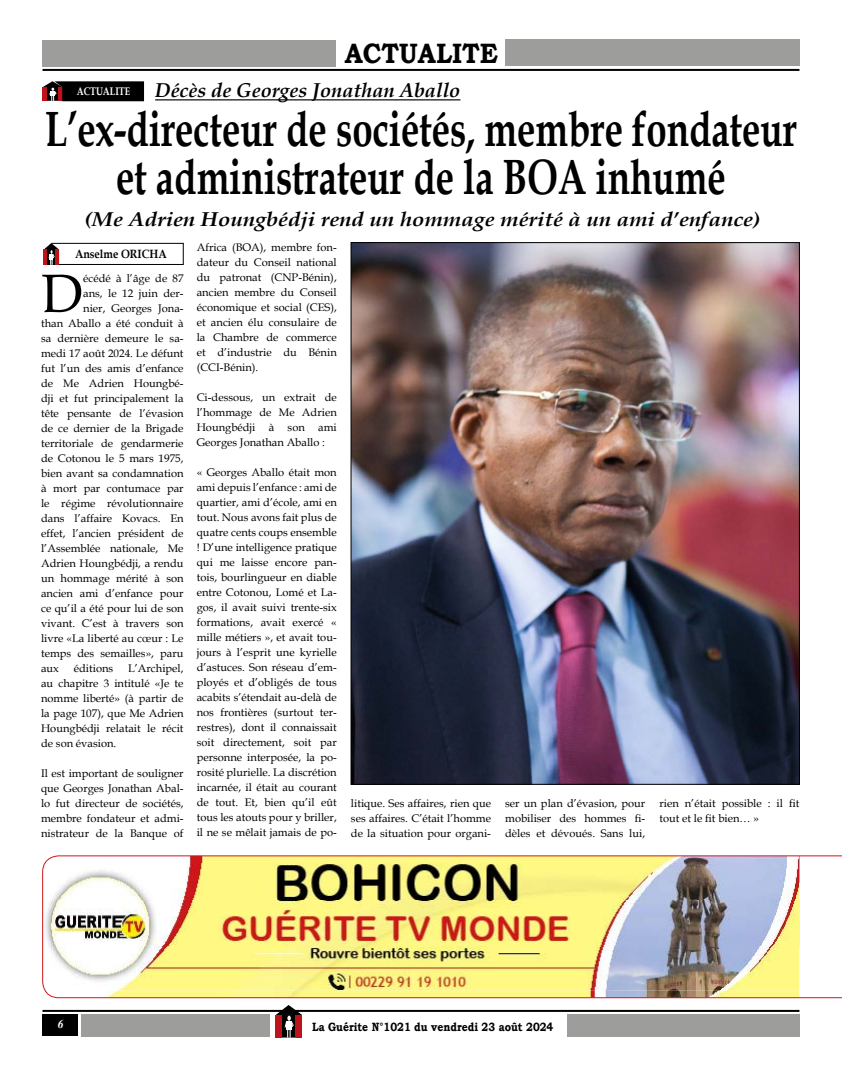
<style>
.page{position:relative;width:842px;height:1078px;background:#fff}
.page>*{position:absolute;margin:0;border:0;box-sizing:border-box;transform-origin:0 0}
.t1{font:54px "Book Antiqua";color:#000}
.t2{font:700 49.5px/48px "Book Antiqua";color:#000;text-align:center;scale:.74 1}
.t3{font:700 28px "Bookman Old Style";color:#000;scale:.9 1}
.t4{font:italic 700 20px "Book Antiqua";color:#000;scale:1.11 1}
.t5{font:italic 700 20px "Book Antiqua";color:#000}
.t6{font:700 12px "Bookman Old Style";color:#000;scale:.86 1}
.t7{font:700 12px "Book Antiqua";color:#000;scale:.89 1}
.t8{font:italic 700 12px "Times New Roman";color:#fff}
.t9{font:11px/15px "Book Antiqua";color:#000;text-align:justify}
.t10{font:700 11px "Book Antiqua";color:#fff;scale:.81 1}
</style>
<div class="page">
<hr style="left:43px;top:1009px;width:756px;height:2px;background:#000">
<div style="left:567px;top:1013px;width:232px;height:23px;background:#9d9d9c"></div>
<div style="left:81px;top:1014px;width:189px;height:22px;background:#9d9d9c"></div>
<div style="left:43px;top:1014px;width:35px;height:21px;background:#000"></div>
<svg style="left:276px;top:1005px;width:26px;height:32px"></svg>
<div style="left:296px;top:1014px;width:6px;height:23px;background:#bb141b"></div>
<div style="left:276px;top:1014px;width:6px;height:23px;background:#bb141b"></div>
<img style="left:43px;top:855px;width:799px;height:142px">
<img style="left:353px;top:479px;width:444px;height:303px">
<img style="left:43px;top:39px;width:756px;height:440px">
<hr style="left:55px;top:249px;width:4px;height:16px;background:#bb141b">
<hr style="left:44px;top:250px;width:3px;height:15px;background:#bb141b">
<h3 class="t3" style="left:345px;top:33px;width:22px">ACTUA</h3>
<h3 class="t3" style="left:436px;top:33px;width:36px">LITE</h3>
<p class="t10" style="left:77px;top:83px;width:9px">actualite</p>
<h3 class="t5" style="left:155px;top:77px;width:307px">Décès de Georges Jonathan Aballo</h3>
<h2 class="t2" style="left:45px;top:105px;width:1017px">L’ex-directeur de sociétés, membre fondateur et administrateur de la BOA inhumé</h2>
<h3 class="t4" style="left:85px;top:205px;width:610px">(Me Adrien Houngbédji rend un hommage mérité à un ami d’enfance)</h3>
<p class="t7" style="left:75px;top:246px;width:104px">Anselme ORICHA</p>
<h1 class="t1" style="left:41px;top:256px;width:44px">D</h1>
<p class="t9" style="left:83px;top:270px;width:102px">écédé à l’âge de 87</p>
<p class="t9" style="left:83px;top:285px;width:102px">ans, le 12 juin der-</p>
<p class="t9" style="left:83px;top:300px;width:102px">nier, Georges Jona-</p>
<p class="t9" style="left:41px;top:315px;width:144px">than Aballo a été conduit à</p>
<p class="t9" style="left:41px;top:330px;width:144px">sa dernière demeure le sa-</p>
<p class="t9" style="left:41px;top:345px;width:144px">medi 17 août 2024. Le défunt</p>
<p class="t9" style="left:41px;top:360px;width:144px">fut l’un des amis d’enfance</p>
<p class="t9" style="left:41px;top:375px;width:144px">de Me Adrien Houngbé-</p>
<p class="t9" style="left:41px;top:390px;width:144px">dji et fut principalement la</p>
<p class="t9" style="left:41px;top:405px;width:144px">tête pensante de l’évasion</p>
<p class="t9" style="left:41px;top:420px;width:144px">de ce dernier de la Brigade</p>
<p class="t9" style="left:41px;top:435px;width:144px">territoriale de gendarmerie</p>
<p class="t9" style="left:41px;top:450px;width:144px">de Cotonou le 5 mars 1975,</p>
<p class="t9" style="left:41px;top:465px;width:144px">bien avant sa condamnation</p>
<p class="t9" style="left:41px;top:480px;width:144px">à mort par contumace par</p>
<p class="t9" style="left:41px;top:495px;width:144px">le régime révolutionnaire</p>
<p class="t9" style="left:41px;top:510px;width:144px">dans l’affaire Kovacs. En</p>
<p class="t9" style="left:41px;top:525px;width:144px">effet, l’ancien président de</p>
<p class="t9" style="left:41px;top:540px;width:144px">l’Assemblée nationale, Me</p>
<p class="t9" style="left:41px;top:555px;width:144px">Adrien Houngbédji, a rendu</p>
<p class="t9" style="left:41px;top:570px;width:144px">un hommage mérité à son</p>
<p class="t9" style="left:41px;top:585px;width:144px">ancien ami d’enfance pour</p>
<p class="t9" style="left:41px;top:600px;width:144px">ce qu’il a été pour lui de son</p>
<p class="t9" style="left:41px;top:615px;width:144px">vivant. C’est à travers son</p>
<p class="t9" style="left:41px;top:630px;width:144px">livre «La liberté au cœur : Le</p>
<p class="t9" style="left:41px;top:645px;width:144px">temps des semailles», paru</p>
<p class="t9" style="left:41px;top:660px;width:19px">aux</p>
<p class="t9" style="left:74px;top:660px;width:41px">éditions</p>
<p class="t9" style="left:41px;top:660px;width:144px;text-indent:87px">L’Archipel, au chapitre 3 intitulé «Je te nomme liberté» (à partir de la page 107), que Me Adrien Houngbédji relatait le récit de son évasion.</p>
<p class="t9" style="left:41px;top:765px;width:144px">Il est important de souligner que Georges Jonathan Abal&shy;lo fut directeur de sociétés, membre fondateur et admi&shy;nistrateur de la Banque of</p>
<p class="t9" style="left:197px;top:239px;width:142px">Africa (BOA), membre fon&shy;dateur du Conseil national du patronat (CNP-Bénin), ancien membre du Conseil économique et social (CES), et ancien élu consulaire de la Chambre de commerce et d’industrie du Bénin (CCI-Bénin).</p>
<p class="t9" style="left:197px;top:389px;width:142px">Ci-dessous, un extrait de l’hommage de Me Adrien Houngbédji à son ami Georges Jonathan Aballo :</p>
<p class="t9" style="left:197px;top:464px;width:142px">« Georges Aballo était mon ami depuis l’enfance : ami de quartier, ami d’école, ami en tout. Nous avons fait plus de quatre cents coups ensemble ! D’une intelligence pratique qui me laisse encore pan&shy;tois, bourlingueur en diable entre Cotonou, Lomé et La&shy;gos, il avait suivi trente-six formations, avait exercé « mille métiers », et avait tou&shy;jours à l’esprit une kyrielle d’astuces. Son réseau d’em&shy;ployés et d’obligés de tous acabits s’étendait au-delà de nos frontières (surtout ter&shy;restres), dont il connaissait soit directement, soit par personne interposée, la po&shy;rosité plurielle. La discrétion incarnée, il était au courant de tout. Et, bien qu’il eût tous les atouts pour y briller, il ne se mêlait jamais de po-</p>
<p class="t9" style="left:351px;top:795px;width:142px">litique. Ses affaires, rien que ses affaires. C’était l’homme de la situation pour organi-</p>
<p class="t9" style="left:505px;top:795px;width:142px">ser un plan d’évasion, pour mobiliser des hommes fi&shy;dèles et dévoués. Sans lui,</p>
<p class="t9" style="left:659px;top:795px;width:142px">rien n’était possible : il fit tout et le fit bien… »</p>
<p class="t8" style="left:57px;top:1015px;width:7px">6</p>
<p class="t6" style="left:312px;top:1017px;width:282px">La Guérite N°1021 du vendredi 23 août 2024</p>
</div>
